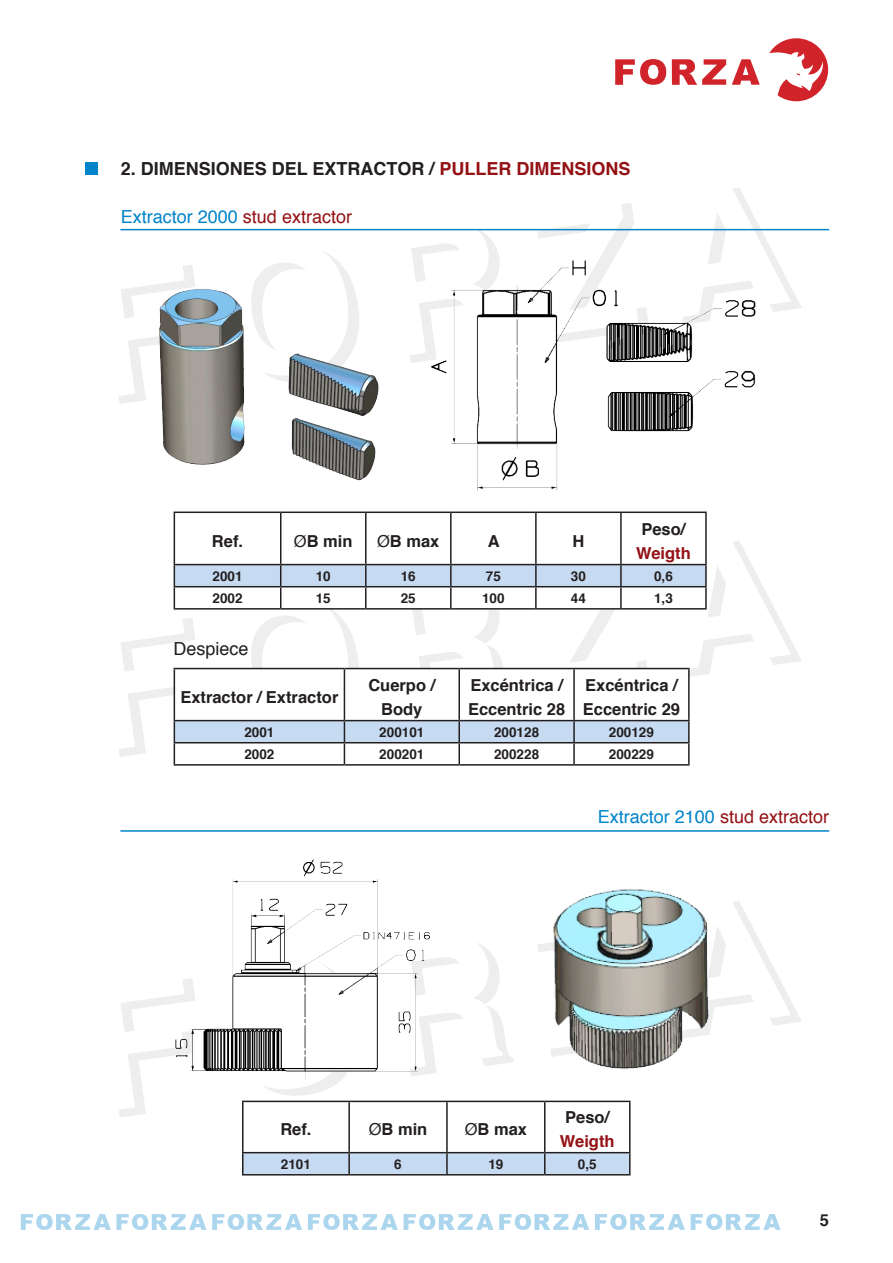
<style>
.page{position:relative;width:893px;height:1263px;background:#fff}
.page>*{position:absolute;margin:0;border:0;box-sizing:border-box;transform-origin:0 0}
.TEXTO_GENERAL{font:18px "Helvetica";color:#0084ca}
.TEXTO_GENERAL-2{font:700 18px "Helvetica";color:#231f20}
.TEXTO_GENERAL-3{font:18px "Helvetica";color:#231f20}
.TEXTO_GENERAL-4{font:700 16.5px/24px "Helvetica";color:#231f20}
.TEXTO_GENERAL-5{font:700 16.5px/24px "Helvetica";color:#941114;text-align:center}
.Estilo_de_párrafo_2{font:700 13.5px "Helvetica";color:#231f20}
.s1{color:#941114}
.s2{font-weight:400}
.s3{color:#231f20}
</style>
<div class="page">
<svg style="left:615px;top:59px;width:111px;height:26px"></svg>
<svg style="left:732px;top:59px;width:28px;height:26px"></svg>
<svg style="left:769px;top:38px;width:59px;height:63px"></svg>
<svg style="left:21px;top:1214px;width:281px;height:16px"></svg>
<svg style="left:308px;top:1214px;width:90px;height:16px"></svg>
<svg style="left:404px;top:1214px;width:185px;height:16px"></svg>
<svg style="left:595px;top:1214px;width:90px;height:16px"></svg>
<svg style="left:691px;top:1214px;width:90px;height:16px"></svg>
<svg style="left:119px;top:534px;width:672px;height:216px"></svg>
<svg style="left:119px;top:188px;width:672px;height:209px"></svg>
<svg style="left:119px;top:911px;width:672px;height:200px"></svg>
<div style="left:85px;top:163px;width:13px;height:12px;background:#0084ca"></div>
<hr style="left:174px;top:511px;width:107px;height:2px;background:#231f20">
<hr style="left:281px;top:511px;width:85px;height:2px;background:#231f20">
<hr style="left:366px;top:511px;width:85px;height:2px;background:#231f20">
<hr style="left:451px;top:511px;width:85px;height:2px;background:#231f20">
<hr style="left:536px;top:511px;width:85px;height:2px;background:#231f20">
<hr style="left:621px;top:511px;width:86px;height:2px;background:#231f20">
<hr style="left:705px;top:513px;width:2px;height:51px;background:#231f20">
<hr style="left:621px;top:564px;width:86px;height:1px;background:#231f20">
<hr style="left:705px;top:565px;width:2px;height:21px;background:#231f20">
<svg style="left:174px;top:512px;width:532px;height:96px"></svg>
<hr style="left:366px;top:586px;width:85px;height:1px;background:#231f20">
<hr style="left:365px;top:587px;width:2px;height:21px;background:#231f20">
<hr style="left:451px;top:586px;width:85px;height:1px;background:#231f20">
<hr style="left:450px;top:587px;width:2px;height:21px;background:#231f20">
<hr style="left:536px;top:586px;width:85px;height:1px;background:#231f20">
<hr style="left:535px;top:587px;width:2px;height:21px;background:#231f20">
<hr style="left:621px;top:586px;width:86px;height:1px;background:#231f20">
<hr style="left:620px;top:587px;width:2px;height:21px;background:#231f20">
<hr style="left:705px;top:587px;width:2px;height:21px;background:#231f20">
<hr style="left:174px;top:608px;width:107px;height:2px;background:#231f20">
<hr style="left:281px;top:608px;width:85px;height:2px;background:#231f20">
<hr style="left:366px;top:608px;width:85px;height:2px;background:#231f20">
<hr style="left:451px;top:608px;width:85px;height:2px;background:#231f20">
<hr style="left:536px;top:608px;width:85px;height:2px;background:#231f20">
<hr style="left:621px;top:608px;width:86px;height:2px;background:#231f20">
<hr style="left:545px;top:1101px;width:86px;height:1px;background:#231f20">
<hr style="left:629px;top:1102px;width:2px;height:50px;background:#231f20">
<hr style="left:545px;top:1152px;width:86px;height:1px;background:#231f20">
<svg style="left:242px;top:1101px;width:388px;height:73px"></svg>
<hr style="left:629px;top:1153px;width:2px;height:21px;background:#231f20">
<hr style="left:242px;top:1174px;width:107px;height:1px;background:#231f20">
<hr style="left:349px;top:1174px;width:98px;height:1px;background:#231f20">
<hr style="left:447px;top:1174px;width:98px;height:1px;background:#231f20">
<hr style="left:545px;top:1174px;width:86px;height:1px;background:#231f20">
<hr style="left:120px;top:229px;width:709px;height:1px;background:#0084ca">
<hr style="left:120px;top:830px;width:709px;height:2px;background:#0084ca">
<img style="left:153px;top:276px;width:238px;height:205px">
<img style="left:425px;top:248px;width:346px;height:243px">
<img style="left:158px;top:859px;width:307px;height:238px">
<img style="left:510px;top:889px;width:234px;height:203px">
<hr style="left:574px;top:668px;width:116px;height:1px;background:#231f20">
<hr style="left:688px;top:669px;width:2px;height:51px;background:#231f20">
<hr style="left:574px;top:720px;width:116px;height:1px;background:#231f20">
<hr style="left:688px;top:721px;width:2px;height:21px;background:#231f20">
<svg style="left:174px;top:668px;width:515px;height:96px"></svg>
<hr style="left:459px;top:742px;width:115px;height:1px;background:#231f20">
<hr style="left:458px;top:743px;width:2px;height:21px;background:#231f20">
<hr style="left:574px;top:742px;width:116px;height:1px;background:#231f20">
<hr style="left:573px;top:743px;width:2px;height:21px;background:#231f20">
<hr style="left:688px;top:743px;width:2px;height:21px;background:#231f20">
<hr style="left:174px;top:764px;width:170px;height:2px;background:#231f20">
<hr style="left:344px;top:764px;width:115px;height:2px;background:#231f20">
<hr style="left:459px;top:764px;width:115px;height:2px;background:#231f20">
<hr style="left:574px;top:764px;width:116px;height:2px;background:#231f20">
<p class="TEXTO_GENERAL-2" style="left:121px;top:154px;width:511px">2. DIMENSIONES DEL EXTRACTOR / <span class="s1">PULLER DIMENSIONS</span></p>
<p class="TEXTO_GENERAL" style="left:121px;top:202px;width:233px">Extractor 2000 <span class="s1">stud extractor</span></p>
<p class="TEXTO_GENERAL-4" style="left:212px;top:529px;width:33px">Ref.</p>
<p class="TEXTO_GENERAL-4" style="left:294px;top:529px;width:60px"><span class="s2">Ø</span>B min</p>
<p class="TEXTO_GENERAL-4" style="left:377px;top:529px;width:64px"><span class="s2">Ø</span>B max</p>
<p class="TEXTO_GENERAL-4" style="left:488px;top:529px;width:13px">A</p>
<p class="TEXTO_GENERAL-4" style="left:572px;top:529px;width:13px">H</p>
<p class="TEXTO_GENERAL-5" style="left:636px;top:517px;width:56px"><span class="s3">Peso/<br></span>Weigth</p>
<p class="Estilo_de_párrafo_2" style="left:213px;top:565px;width:32px">2001</p>
<p class="Estilo_de_párrafo_2" style="left:316px;top:565px;width:17px">10</p>
<p class="Estilo_de_párrafo_2" style="left:401px;top:565px;width:17px">16</p>
<p class="Estilo_de_párrafo_2" style="left:486px;top:565px;width:17px">75</p>
<p class="Estilo_de_párrafo_2" style="left:571px;top:565px;width:17px">30</p>
<p class="Estilo_de_párrafo_2" style="left:654px;top:565px;width:20px">0,6</p>
<p class="Estilo_de_párrafo_2" style="left:213px;top:587px;width:32px">2002</p>
<p class="Estilo_de_párrafo_2" style="left:316px;top:587px;width:17px">15</p>
<p class="Estilo_de_párrafo_2" style="left:401px;top:587px;width:17px">25</p>
<p class="Estilo_de_párrafo_2" style="left:482px;top:587px;width:24px">100</p>
<p class="Estilo_de_párrafo_2" style="left:571px;top:587px;width:17px">44</p>
<p class="Estilo_de_párrafo_2" style="left:654px;top:587px;width:20px">1,3</p>
<p class="TEXTO_GENERAL-3" style="left:174px;top:634px;width:77px">Despiece</p>
<p class="TEXTO_GENERAL-4" style="left:180px;top:685px;width:160px">Extractor / Extractor</p>
<p class="TEXTO_GENERAL-4" style="left:368px;top:673px;width:68px;text-align:center">Cuerpo /<br>Body</p>
<p class="TEXTO_GENERAL-4" style="left:468px;top:673px;width:99px">Excéntrica /<br>Eccentric 28</p>
<p class="TEXTO_GENERAL-4" style="left:583px;top:673px;width:99px">Excéntrica /<br>Eccentric 29</p>
<p class="Estilo_de_párrafo_2" style="left:244px;top:721px;width:32px">2001</p>
<p class="Estilo_de_párrafo_2" style="left:379px;top:721px;width:47px">200101</p>
<p class="Estilo_de_párrafo_2" style="left:494px;top:721px;width:47px">200128</p>
<p class="Estilo_de_párrafo_2" style="left:609px;top:721px;width:47px">200129</p>
<p class="Estilo_de_párrafo_2" style="left:244px;top:743px;width:32px">2002</p>
<p class="Estilo_de_párrafo_2" style="left:379px;top:743px;width:47px">200201</p>
<p class="Estilo_de_párrafo_2" style="left:494px;top:743px;width:47px">200228</p>
<p class="Estilo_de_párrafo_2" style="left:609px;top:743px;width:47px">200229</p>
<p class="TEXTO_GENERAL" style="left:598px;top:802px;width:233px">Extractor 2100 <span class="s1">stud extractor</span></p>
<p class="TEXTO_GENERAL-4" style="left:280px;top:1117px;width:33px">Ref.</p>
<p class="TEXTO_GENERAL-4" style="left:369px;top:1117px;width:60px"><span class="s2">Ø</span>B min</p>
<p class="TEXTO_GENERAL-4" style="left:465px;top:1117px;width:64px"><span class="s2">Ø</span>B max</p>
<p class="TEXTO_GENERAL-5" style="left:560px;top:1105px;width:56px"><span class="s3">Peso/<br></span>Weigth</p>
<p class="Estilo_de_párrafo_2" style="left:281px;top:1153px;width:32px">2101</p>
<p class="Estilo_de_párrafo_2" style="left:394px;top:1153px;width:9px">6</p>
<p class="Estilo_de_párrafo_2" style="left:488px;top:1153px;width:17px">19</p>
<p class="Estilo_de_párrafo_2" style="left:578px;top:1153px;width:20px">0,5</p>
<p class="TEXTO_GENERAL-4" style="left:820px;top:1208px;width:11px">5</p>
</div>
